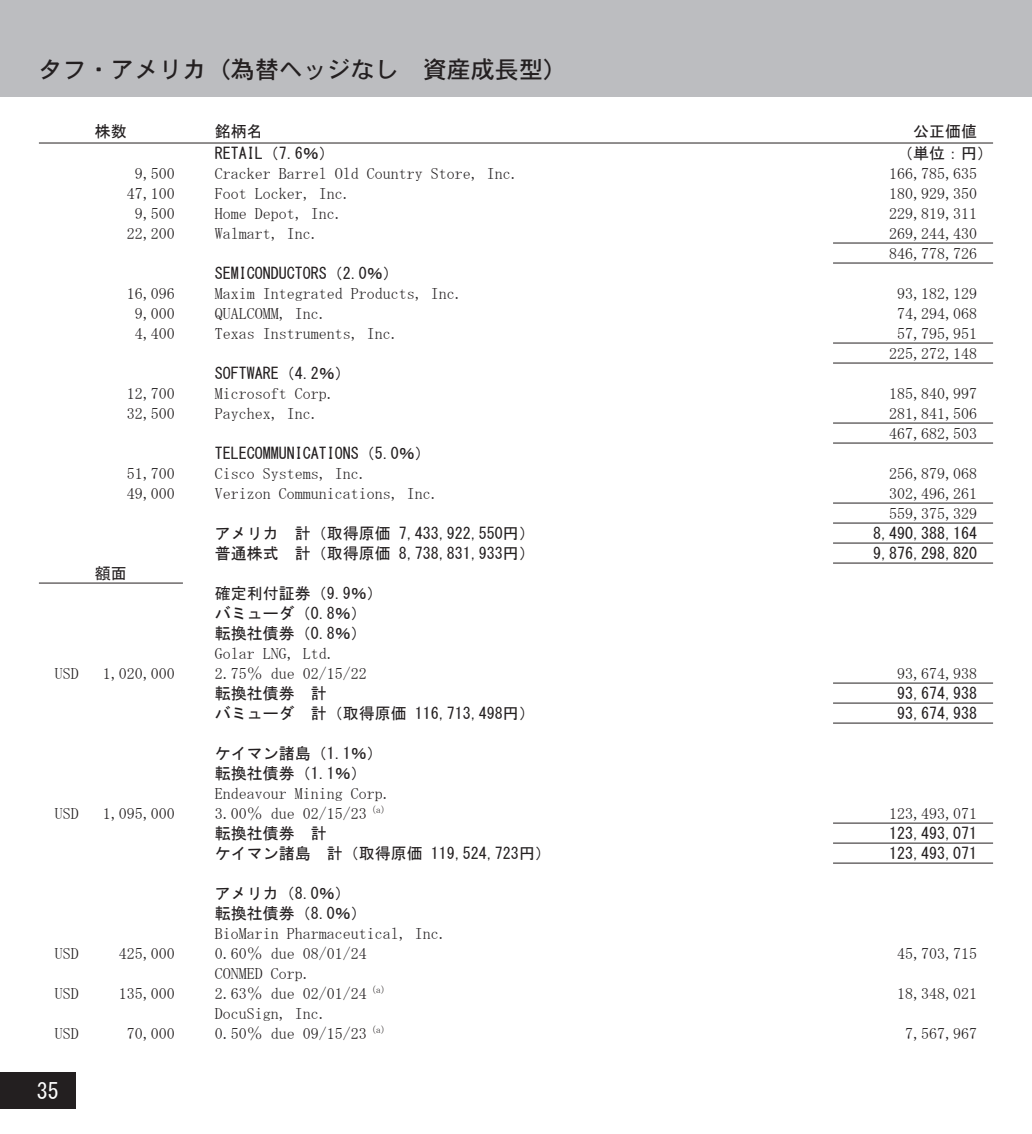
<style>
.page{position:relative;width:1032px;height:1134px;background:#fff}
.page>*{position:absolute;margin:0;border:0;box-sizing:border-box;transform-origin:0 0}
.t1{font:24px "DFHS Gothic W5 WIN RKSJ H";color:#231f20}
.t2{font:22px "MS Gothic";color:#fff}
.t3{font:16px/20.2px "MS Mincho";color:#231f20}
.t4{font:16px/20px "MS Gothic";color:#231f20}
</style>
<div class="page">
<div style="left:0;top:0;width:1032px;height:96px;background:#bcbdc0"></div>
<div style="left:0;top:1072px;width:76px;height:36px;background:#231f20"></div>
<hr style="left:833px;top:683px;width:160px;height:1px;background:#231f20">
<hr style="left:833px;top:823px;width:160px;height:1px;background:#231f20">
<hr style="left:833px;top:543px;width:160px;height:1px;background:#231f20">
<hr style="left:833px;top:703px;width:160px;height:1px;background:#231f20">
<hr style="left:833px;top:843px;width:160px;height:1px;background:#231f20">
<hr style="left:833px;top:243px;width:160px;height:1px;background:#231f20">
<hr style="left:833px;top:343px;width:160px;height:1px;background:#231f20">
<hr style="left:833px;top:423px;width:160px;height:1px;background:#231f20">
<hr style="left:833px;top:503px;width:160px;height:1px;background:#231f20">
<hr style="left:833px;top:523px;width:160px;height:1px;background:#231f20">
<hr style="left:833px;top:863px;width:160px;height:1px;background:#231f20">
<hr style="left:833px;top:263px;width:160px;height:1px;background:#231f20">
<hr style="left:833px;top:363px;width:160px;height:1px;background:#231f20">
<hr style="left:833px;top:563px;width:160px;height:1px;background:#231f20">
<hr style="left:39px;top:143px;width:954px;height:1px;background:#231f20">
<hr style="left:833px;top:723px;width:160px;height:1px;background:#231f20">
<hr style="left:833px;top:443px;width:160px;height:1px;background:#231f20">
<hr style="left:39px;top:583px;width:144px;height:1px;background:#231f20">
<h1 class="t1" style="left:39px;top:57px;width:530px">タフ・アメリカ（為替ヘッジなし　資産成長型）</h1>
<p class="t4" style="left:95px;top:121px;width:33px">株数</p>
<p class="t4" style="left:215px;top:121px;width:49px">銘柄名</p>
<p class="t4" style="left:913px;top:121px;width:81px">公正価値　</p>
<p class="t4" style="left:215px;top:143px;width:121px">RETAIL （7.6％）</p>
<p class="t4" style="left:897px;top:143px;width:97px">（単位：円）</p>
<p class="t3" style="left:135px;top:163px;width:41px">9,500</p>
<p class="t3" style="left:215px;top:163px;width:306px">Cracker Barrel Old Country Store, Inc.</p>
<p class="t3" style="left:889px;top:163px;width:89px">166,785,635</p>
<p class="t3" style="left:127px;top:183px;width:49px">47,100</p>
<p class="t3" style="left:215px;top:183px;width:137px">Foot Locker, Inc.</p>
<p class="t3" style="left:889px;top:183px;width:89px">180,929,350</p>
<p class="t3" style="left:135px;top:203px;width:41px">9,500</p>
<p class="t3" style="left:215px;top:203px;width:129px">Home Depot, Inc.</p>
<p class="t3" style="left:889px;top:203px;width:89px">229,819,311</p>
<p class="t3" style="left:127px;top:223px;width:49px">22,200</p>
<p class="t3" style="left:215px;top:223px;width:105px">Walmart, Inc.</p>
<p class="t3" style="left:889px;top:223px;width:89px">269,244,430<br>846,778,726</p>
<p class="t4" style="left:215px;top:263px;width:185px">SEMICONDUCTORS （2.0％）</p>
<p class="t3" style="left:127px;top:283px;width:49px">16,096</p>
<p class="t3" style="left:215px;top:283px;width:249px">Maxim Integrated Products, Inc.</p>
<p class="t3" style="left:897px;top:283px;width:81px">93,182,129</p>
<p class="t3" style="left:135px;top:303px;width:41px">9,000</p>
<p class="t3" style="left:215px;top:303px;width:113px">QUALCOMM, Inc.</p>
<p class="t3" style="left:897px;top:303px;width:81px">74,294,068</p>
<p class="t3" style="left:135px;top:323px;width:41px">4,400</p>
<p class="t3" style="left:215px;top:323px;width:185px">Texas Instruments, Inc.</p>
<p class="t3" style="left:889px;top:323px;width:89px;text-align:center">57,795,951<br>225,272,148</p>
<p class="t4" style="left:215px;top:363px;width:137px">SOFTWARE （4.2％）</p>
<p class="t3" style="left:127px;top:383px;width:49px">12,700</p>
<p class="t3" style="left:215px;top:383px;width:121px">Microsoft Corp.</p>
<p class="t3" style="left:889px;top:383px;width:89px">185,840,997</p>
<p class="t3" style="left:127px;top:403px;width:49px">32,500</p>
<p class="t3" style="left:215px;top:403px;width:105px">Paychex, Inc.</p>
<p class="t3" style="left:889px;top:403px;width:89px">281,841,506<br>467,682,503</p>
<p class="t4" style="left:215px;top:443px;width:217px">TELECOMMUNICATIONS （5.0％）</p>
<p class="t3" style="left:127px;top:463px;width:49px">51,700</p>
<p class="t3" style="left:215px;top:463px;width:153px">Cisco Systems, Inc.</p>
<p class="t3" style="left:889px;top:463px;width:89px">256,879,068</p>
<p class="t3" style="left:127px;top:483px;width:49px">49,000</p>
<p class="t3" style="left:215px;top:483px;width:225px">Verizon Communications, Inc.</p>
<p class="t3" style="left:889px;top:483px;width:89px">302,496,261<br>559,375,329</p>
<p class="t4" style="left:215px;top:523px;width:322px">アメリカ　計（取得原価 7,433,922,550円）</p>
<p class="t4" style="left:873px;top:523px;width:105px">8,490,388,164</p>
<p class="t4" style="left:215px;top:543px;width:322px">普通株式　計（取得原価 8,738,831,933円）</p>
<p class="t4" style="left:873px;top:543px;width:105px">9,876,298,820</p>
<p class="t4" style="left:95px;top:563px;width:33px">額面</p>
<p class="t4" style="left:215px;top:583px;width:169px">確定利付証券（9.9％）バミューダ （0.8％）転換社債券（0.8％）</p>
<p class="t3" style="left:215px;top:643px;width:121px">Golar LNG, Ltd.</p>
<p class="t3" style="left:55px;top:663px;width:25px">USD</p>
<p class="t3" style="left:103px;top:663px;width:73px">1,020,000</p>
<p class="t3" style="left:215px;top:663px;width:153px">2.75％ due 02/15/22</p>
<p class="t3" style="left:897px;top:663px;width:81px">93,674,938</p>
<p class="t4" style="left:215px;top:683px;width:113px">転換社債券　計</p>
<p class="t4" style="left:897px;top:683px;width:81px">93,674,938</p>
<p class="t4" style="left:215px;top:703px;width:322px">バミューダ　計（取得原価 116,713,498円）</p>
<p class="t4" style="left:897px;top:703px;width:81px">93,674,938</p>
<p class="t4" style="left:215px;top:743px;width:169px">ケイマン諸島（1.1％）転換社債券（1.1％）</p>
<p class="t3" style="left:215px;top:783px;width:177px">Endeavour Mining Corp.</p>
<p class="t3" style="left:55px;top:803px;width:25px">USD</p>
<p class="t3" style="left:103px;top:803px;width:73px">1,095,000</p>
<p class="t3" style="left:215px;top:803px;width:177px">3.00％ due 02/15/23<sup>（a）</sup></p>
<p class="t3" style="left:889px;top:803px;width:89px">123,493,071</p>
<p class="t4" style="left:215px;top:823px;width:113px">転換社債券　計</p>
<p class="t4" style="left:889px;top:823px;width:89px">123,493,071</p>
<p class="t4" style="left:215px;top:843px;width:337px">ケイマン諸島　計（取得原価 119,524,723円）</p>
<p class="t4" style="left:889px;top:843px;width:89px">123,493,071</p>
<p class="t4" style="left:215px;top:883px;width:153px">アメリカ （8.0％）転換社債券（8.0％）</p>
<p class="t3" style="left:215px;top:923px;width:233px">BioMarin Pharmaceutical, Inc.</p>
<p class="t3" style="left:55px;top:943px;width:25px">USD</p>
<p class="t3" style="left:119px;top:943px;width:57px">425,000</p>
<p class="t3" style="left:215px;top:943px;width:153px">0.60％ due 08/01/24</p>
<p class="t3" style="left:897px;top:943px;width:81px">45,703,715</p>
<p class="t3" style="left:215px;top:963px;width:97px">CONMED Corp.</p>
<p class="t3" style="left:55px;top:983px;width:25px">USD</p>
<p class="t3" style="left:119px;top:983px;width:57px">135,000</p>
<p class="t3" style="left:215px;top:983px;width:177px">2.63％ due 02/01/24<sup>（a）</sup></p>
<p class="t3" style="left:897px;top:983px;width:81px">18,348,021</p>
<p class="t3" style="left:215px;top:1003px;width:113px">DocuSign, Inc.</p>
<p class="t3" style="left:55px;top:1023px;width:25px">USD</p>
<p class="t3" style="left:127px;top:1023px;width:49px">70,000</p>
<p class="t3" style="left:215px;top:1023px;width:177px">0.50％ due 09/15/23<sup>（a）</sup></p>
<p class="t3" style="left:905px;top:1023px;width:73px">7,567,967</p>
<h2 class="t2" style="left:37px;top:1080px;width:23px">35</h2>
</div>
